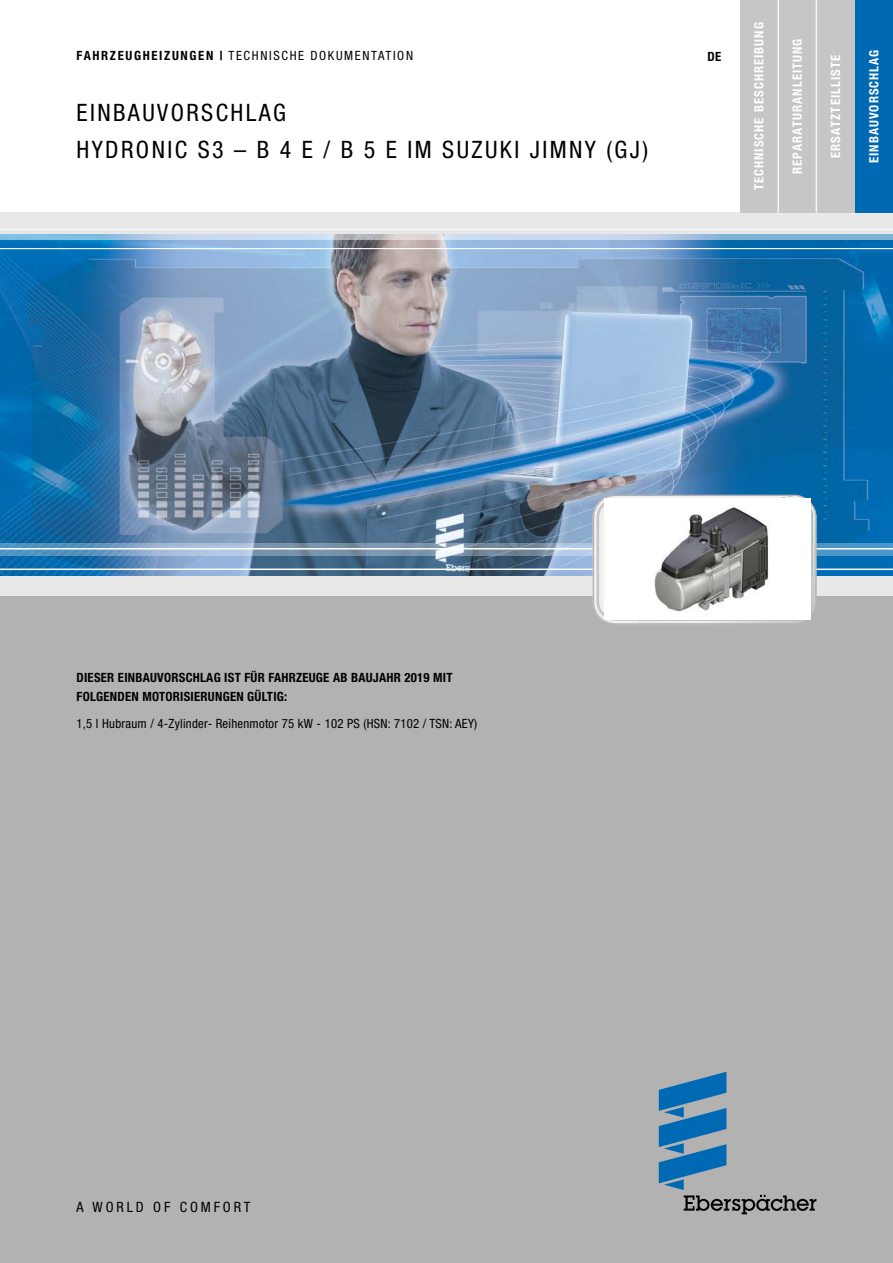
<style>
.page{position:relative;width:893px;height:1263px;background:#fff}
.page>*{position:absolute;margin:0;border:0;box-sizing:border-box;transform-origin:0 0}
.Ueberschrift_16pt{font:condensed 24px "Helvetica Neue LT";letter-spacing:.1em;color:#000}
.t1{font:condensed 14.25px "Helvetica Neue LTW1 G";letter-spacing:.2em;color:#000}
.Ueberschrift_8_5pt_b{font:700 condensed 12.75px/19.5px "Helvetica Neue LT";letter-spacing:.02em;color:#000}
.t2{font:700 condensed 12.75px "Helvetica Neue LTW1 G";letter-spacing:.08em;color:#fff}
.Fließtext_8_5pt{font:condensed 12.75px "Helvetica Neue LT";letter-spacing:.02em;color:#000}
.t3{font:condensed 12.75px "Helvetica Neue LTW1 G";letter-spacing:.13em;color:#000}
.s1{font-weight:700}
</style>
<div class="page">
<img style="left:0;top:240px;width:893px;height:336px">
<div style="left:0;top:587px;width:893px;height:676px;background:#b2b2b2"></div>
<svg style="left:0;top:234px;width:893px;height:6px;background:#adc9e1"></svg>
<div style="left:0;top:213px;width:893px;height:21px;background:#e8e8e8"></div>
<hr style="left:0;top:229px;width:893px;height:1px;background:#fff">
<hr style="left:0;top:248px;width:893px;height:1px;background:#fff">
<svg style="left:0;top:543px;width:893px;height:12px;background:#83a5c1"></svg>
<hr style="left:0;top:548px;width:893px;height:1px;background:#fff">
<hr style="left:0;top:568px;width:893px;height:2px;background:#fff">
<div style="left:0;top:576px;width:893px;height:19px;background:#e8e8e8"></div>
<svg style="left:593px;top:495px;width:224px;height:129px"></svg>
<img style="left:603px;top:504px;width:2px;height:11px">
<img style="left:602px;top:515px;width:3px;height:99px">
<svg style="left:659px;top:1072px;width:157px;height:142px"></svg>
<div style="left:855px;top:0;width:38px;height:213px;background:#0069b4"></div>
<div style="left:816px;top:0;width:39px;height:213px;background:#c6c6c6"></div>
<div style="left:778px;top:0;width:38px;height:213px;background:#c6c6c6"></div>
<div style="left:740px;top:0;width:38px;height:213px;background:#c6c6c6"></div>
<hr style="left:777px;top:0;width:2px;height:213px;background:#f6f6f6">
<hr style="left:816px;top:0;width:1px;height:213px;background:#f6f6f6">
<img style="left:605px;top:498px;width:205px;height:122px">
<p class="t2" style="left:751px;top:190px;width:169px;rotate:-90deg">TECHNISCHE BESCHREIBUNG</p>
<p class="t2" style="left:790px;top:174px;width:137px;rotate:-90deg">REPARATURANLEITUNG</p>
<p class="t3" style="left:77px;top:48px;width:338px"><span class="s1">FAHRZEUGHEIZUNGEN |</span> TECHNISCHE DOKUMENTATION</p>
<p class="Ueberschrift_8_5pt_b" style="left:707px;top:46px;width:15px">DE</p>
<p class="t2" style="left:866px;top:163px;width:115px;rotate:-90deg">EINBAUVORSCHLAG</p>
<p class="t2" style="left:828px;top:158px;width:104px;rotate:-90deg">ERSATZTEILLISTE</p>
<p class="Ueberschrift_16pt" style="left:77px;top:99px;width:211px">EINBAUVORSCHLAG</p>
<p class="Ueberschrift_16pt" style="left:77px;top:136px;width:573px">HYDRONIC S3 – B 4 E / B 5 E IM SUZUKI JIMNY (GJ)</p>
<p class="Ueberschrift_8_5pt_b" style="left:77px;top:667px;width:377px">DIESER EINBAUVORSCHLAG IST FÜR FAHRZEUGE AB BAUJAHR 2019 MIT<br>FOLGENDEN MOTORISIERUNGEN GÜLTIG:</p>
<p class="Fließtext_8_5pt" style="left:77px;top:716px;width:402px">1,5 l Hubraum / 4-Zylinder- Reihenmotor 75 kW - 102 PS (HSN: 7102 / TSN: AEY)</p>
<p class="t1" style="left:77px;top:1198px;width:175px">A WORLD OF COMFORT</p>
</div>
